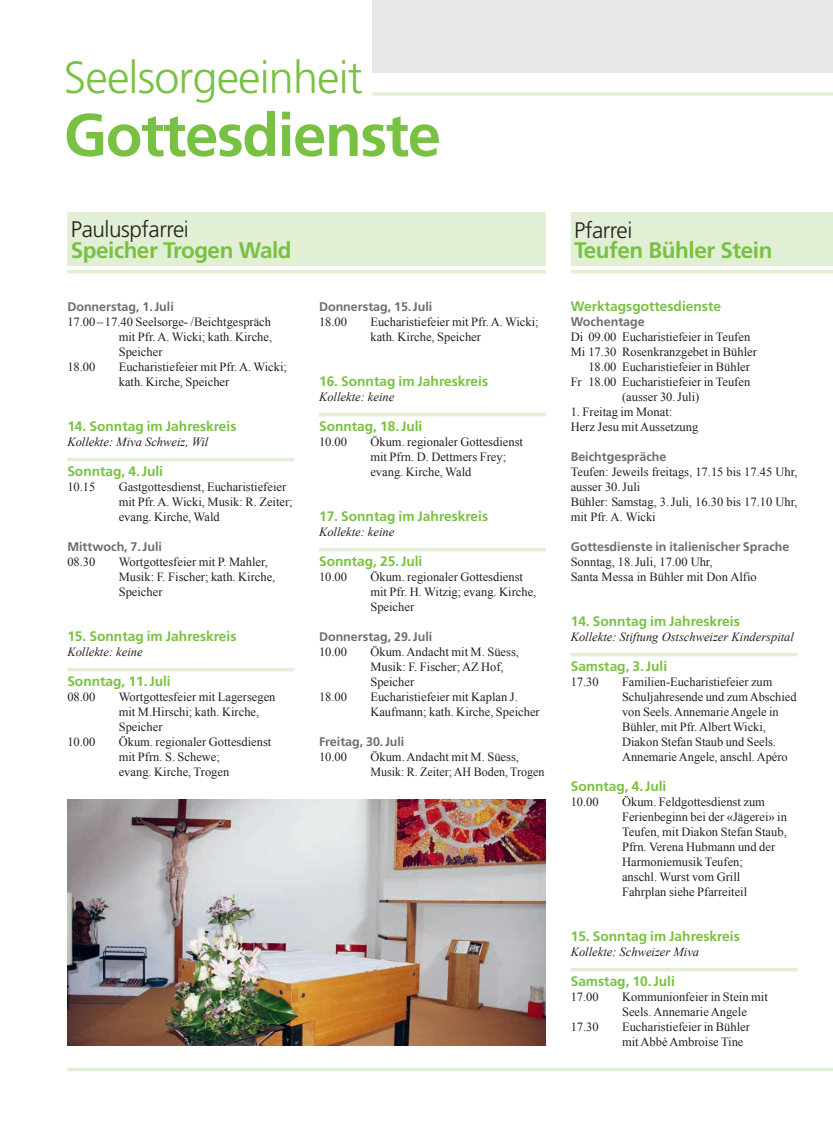
<style>
.page{position:relative;width:833px;height:1134px;background:#fff}
.page>*{position:absolute;margin:0;border:0;box-sizing:border-box;transform-origin:0 0}
.t1{font:700 60px "Frutiger LT Std";letter-spacing:-.025em;color:#79c142}
.t2{font:300 45px "Frutiger LT Std";letter-spacing:-.02em;color:#79c142}
.t3{font:700 22.5px "Frutiger LT Std";letter-spacing:-.02em;color:#79c142}
.t4{font:300 22.5px "Frutiger LT Std";letter-spacing:-.02em;color:#231f20}
.t5{font:700 13.75px "Frutiger LT Std";color:#79c142}
.t6{font:12.5px/15px "Times New Roman";color:#231f20}
.t7{font:700 12.5px "Frutiger LT Std";color:#6c6d70}
.t8{font:italic 12.5px "Times New Roman";color:#231f20}
</style>
<div class="page">
<div style="left:67px;top:212px;width:479px;height:54px;background:#e1efd4"></div>
<hr style="left:67px;top:270px;width:479px;height:3px;background:#e1efd4">
<div style="left:570px;top:212px;width:263px;height:54px;background:#e1efd4"></div>
<hr style="left:570px;top:270px;width:263px;height:3px;background:#e1efd4">
<div style="left:372px;top:0;width:461px;height:73px;background:#e6e7e9"></div>
<hr style="left:372px;top:92px;width:461px;height:4px;background:#e1efd4">
<hr style="left:67px;top:1068px;width:766px;height:3px;background:#e1efd4">
<hr style="left:67px;top:458px;width:227px;height:3px;background:#e1efd4">
<hr style="left:67px;top:668px;width:227px;height:3px;background:#e1efd4">
<hr style="left:319px;top:413px;width:227px;height:3px;background:#e1efd4">
<hr style="left:319px;top:548px;width:227px;height:3px;background:#e1efd4">
<img style="left:67px;top:799px;width:479px;height:247px">
<hr style="left:570px;top:653px;width:227px;height:3px;background:#e1efd4">
<hr style="left:570px;top:968px;width:227px;height:3px;background:#e1efd4">
<h2 class="t2" style="left:64px;top:52px;width:301px">Seelsorgeeinheit</h2>
<h1 class="t1" style="left:64px;top:100px;width:379px">Gottesdienste</h1>
<h3 class="t4" style="left:71px;top:217px;width:119px">Pauluspfarrei</h3>
<h3 class="t3" style="left:71px;top:236px;width:222px">Speicher Trogen Wald</h3>
<p class="t7" style="left:67px;top:299px;width:108px">Donnerstag, 1.Juli</p>
<p class="t6" style="left:67px;top:314px;width:205px">17.00–17.40 Seelsorge- /Beichtgespräch</p>
<p class="t6" style="left:119px;top:329px;width:155px">mit Pfr. A. Wicki; kath. Kirche,</p>
<p class="t6" style="left:119px;top:344px;width:45px">Speicher</p>
<p class="t6" style="left:67px;top:359px;width:30px">18.00</p>
<p class="t6" style="left:119px;top:359px;width:170px">Eucharistiefeier mit Pfr. A. Wicki; kath. Kirche, Speicher</p>
<p class="t5" style="left:67px;top:418px;width:171px">14. Sonntag im Jahreskreis</p>
<p class="t8" style="left:67px;top:433px;width:142px">Kollekte: Miva Schweiz, Wil</p>
<p class="t5" style="left:67px;top:463px;width:97px">Sonntag, 4.Juli</p>
<p class="t6" style="left:67px;top:479px;width:30px">10.15</p>
<p class="t6" style="left:119px;top:479px;width:175px">Gastgottesdienst, Eucharistiefeier mit Pfr. A. Wicki, Musik: R. Zeiter; evang. Kirche, Wald</p>
<p class="t7" style="left:67px;top:539px;width:96px">Mittwoch, 7.Juli</p>
<p class="t6" style="left:67px;top:554px;width:30px">08.30</p>
<p class="t6" style="left:119px;top:554px;width:158px">Wortgottesfeier mit P. Mahler,<br>Musik: F. Fischer; kath. Kirche,<br>Speicher</p>
<p class="t5" style="left:67px;top:628px;width:171px">15. Sonntag im Jahreskreis</p>
<p class="t8" style="left:67px;top:643px;width:77px">Kollekte: keine</p>
<p class="t5" style="left:67px;top:673px;width:105px">Sonntag, 11.Juli</p>
<p class="t6" style="left:67px;top:689px;width:30px">08.00</p>
<p class="t6" style="left:119px;top:689px;width:158px">Wortgottesfeier mit Lagersegen mit M.Hirschi; kath. Kirche,<br>Speicher</p>
<p class="t6" style="left:67px;top:734px;width:30px">10.00</p>
<p class="t6" style="left:119px;top:734px;width:154px">Ökum. regionaler Gottesdienst mit Pfrn. S. Schewe;<br>evang. Kirche, Trogen</p>
<p class="t7" style="left:319px;top:299px;width:115px">Donnerstag, 15.Juli</p>
<p class="t6" style="left:319px;top:314px;width:30px">18.00</p>
<p class="t6" style="left:370px;top:314px;width:170px">Eucharistiefeier mit Pfr. A. Wicki; kath. Kirche, Speicher</p>
<p class="t5" style="left:319px;top:373px;width:171px">16. Sonntag im Jahreskreis</p>
<p class="t8" style="left:319px;top:388px;width:77px">Kollekte: keine</p>
<p class="t5" style="left:319px;top:418px;width:105px">Sonntag, 18.Juli</p>
<p class="t6" style="left:319px;top:434px;width:30px">10.00</p>
<p class="t6" style="left:370px;top:434px;width:154px">Ökum. regionaler Gottesdienst mit Pfrn. D. Dettmers Frey; evang. Kirche, Wald</p>
<p class="t5" style="left:319px;top:508px;width:171px">17. Sonntag im Jahreskreis</p>
<p class="t8" style="left:319px;top:523px;width:77px">Kollekte: keine</p>
<p class="t5" style="left:319px;top:553px;width:105px">Sonntag, 25.Juli</p>
<p class="t6" style="left:319px;top:569px;width:30px">10.00</p>
<p class="t6" style="left:370px;top:569px;width:167px">Ökum. regionaler Gottesdienst mit Pfr. H. Witzig; evang. Kirche,<br>Speicher</p>
<p class="t7" style="left:319px;top:629px;width:115px">Donnerstag, 29.Juli</p>
<p class="t6" style="left:319px;top:644px;width:30px">10.00</p>
<p class="t6" style="left:370px;top:644px;width:150px">Ökum. Andacht mit M. Süess,<br>Musik: F. Fischer; AZ Hof,<br>Speicher</p>
<p class="t6" style="left:319px;top:689px;width:30px">18.00</p>
<p class="t6" style="left:370px;top:689px;width:171px">Eucharistiefeier mit Kaplan J.<br>Kaufmann; kath. Kirche, Speicher</p>
<p class="t7" style="left:319px;top:734px;width:87px">Freitag, 30.Juli</p>
<p class="t6" style="left:319px;top:749px;width:30px">10.00</p>
<p class="t6" style="left:370px;top:749px;width:176px">Ökum. Andacht mit M. Süess,<br>Musik: R. Zeiter; AH Boden, Trogen</p>
<h3 class="t4" style="left:574px;top:217px;width:60px">Pfarrei</h3>
<h3 class="t3" style="left:574px;top:236px;width:200px">Teufen Bühler Stein</h3>
<p class="t5" style="left:570px;top:298px;width:152px">Werktagsgottesdienste</p>
<p class="t7" style="left:570px;top:314px;width:76px">Wochentage</p>
<p class="t6" style="left:570px;top:329px;width:181px">Di 09.00 Eucharistiefeier in Teufen</p>
<p class="t6" style="left:570px;top:344px;width:188px">Mi 17.30 Rosenkranzgebet in Bühler</p>
<p class="t6" style="left:588px;top:359px;width:163px">18.00 Eucharistiefeier in Bühler</p>
<p class="t6" style="left:570px;top:374px;width:181px">Fr 18.00 Eucharistiefeier in Teufen</p>
<p class="t6" style="left:622px;top:389px;width:79px">(ausser 30.Juli)</p>
<p class="t6" style="left:570px;top:404px;width:129px">1. Freitag im Monat:<br>Herz Jesu mit Aussetzung</p>
<p class="t7" style="left:570px;top:449px;width:97px">Beichtgespräche</p>
<p class="t6" style="left:570px;top:464px;width:228px">Teufen: Jeweils freitags, 17.15 bis 17.45 Uhr, ausser 30.Juli<br>Bühler: Samstag, 3.Juli, 16.30 bis 17.10 Uhr, mit Pfr. A. Wicki</p>
<p class="t7" style="left:570px;top:539px;width:220px">Gottesdienste in italienischer Sprache</p>
<p class="t6" style="left:570px;top:554px;width:188px">Sonntag, 18.Juli, 17.00 Uhr,<br>Santa Messa in Bühler mit Don Alfio</p>
<p class="t5" style="left:570px;top:613px;width:171px">14. Sonntag im Jahreskreis</p>
<p class="t8" style="left:570px;top:628px;width:225px">Kollekte: Stiftung Ostschweizer Kinderspital</p>
<p class="t5" style="left:570px;top:658px;width:98px">Samstag, 3.Juli</p>
<p class="t6" style="left:570px;top:674px;width:30px">17.30</p>
<p class="t6" style="left:622px;top:674px;width:176px">Familien-Eucharistiefeier zum<br>Schuljahresende und zum Abschied von Seels. Annemarie Angele in<br>Bühler, mit Pfr. Albert Wicki,<br>Diakon Stefan Staub und Seels.<br>Annemarie Angele, anschl. Apéro</p>
<p class="t5" style="left:570px;top:778px;width:97px">Sonntag, 4.Juli</p>
<p class="t6" style="left:570px;top:794px;width:30px">10.00</p>
<p class="t6" style="left:622px;top:794px;width:166px">Ökum. Feldgottesdienst zum<br>Ferienbeginn bei der «Jägerei» in<br>Teufen, mit Diakon Stefan Staub,<br>Pfrn. Verena Hubmann und der<br>Harmoniemusik Teufen;<br>anschl. Wurst vom Grill<br>Fahrplan siehe Pfarreiteil</p>
<p class="t5" style="left:570px;top:928px;width:171px">15. Sonntag im Jahreskreis</p>
<p class="t8" style="left:570px;top:943px;width:130px">Kollekte: Schweizer Miva</p>
<p class="t5" style="left:570px;top:973px;width:106px">Samstag, 10.Juli</p>
<p class="t6" style="left:570px;top:989px;width:30px">17.00</p>
<p class="t6" style="left:622px;top:989px;width:147px">Kommunionfeier in Stein mit<br>Seels. Annemarie Angele</p>
<p class="t6" style="left:570px;top:1019px;width:30px">17.30</p>
<p class="t6" style="left:622px;top:1019px;width:129px">Eucharistiefeier in Bühler mit Abbé Ambroise Tine</p>
</div>
